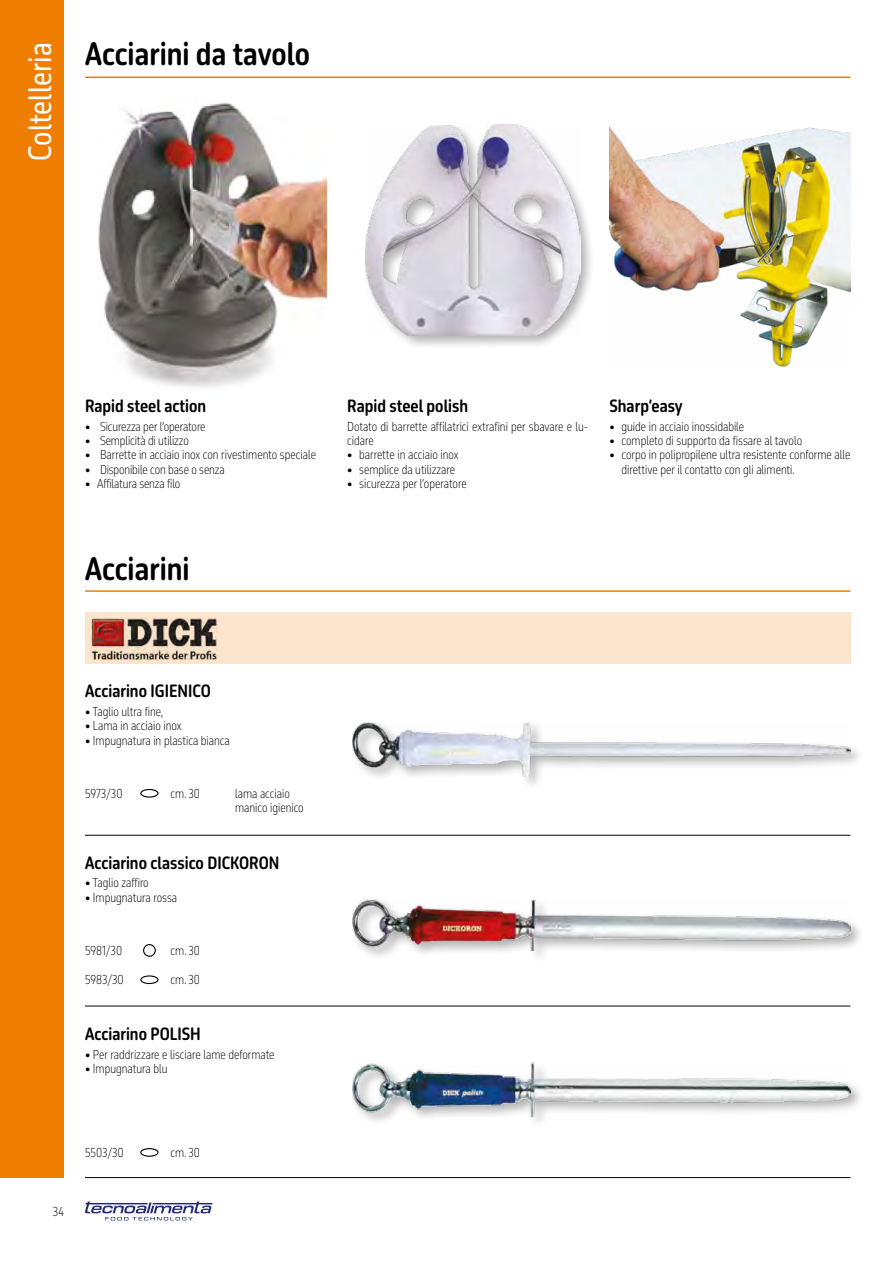
<style>
.page{position:relative;width:893px;height:1263px;background:#fff}
.page>*{position:absolute;margin:0;border:0;box-sizing:border-box;transform-origin:0 0}
.t1{font:700 30px "October Condensed DL";color:#000}
.t2{font:30px "October Condensed DL";color:#fff}
.t3{font:700 16.5px "October Condensed DL";color:#000}
.t4{font:200 12px/14.4px "October Condensed DL";color:#000}
</style>
<div class="page">
<svg style="left:85px;top:1201px;width:128px;height:19px"></svg>
<div style="left:0;top:0;width:64px;height:1178px;background:#ef7d00"></div>
<hr style="left:85px;top:77px;width:765px;height:1px;background:#ef7d00">
<img style="left:98px;top:102px;width:228px;height:285px">
<img style="left:609px;top:126px;width:241px;height:241px">
<img style="left:353px;top:723px;width:497px;height:53px">
<hr style="left:85px;top:1006px;width:765px;height:1px;background:#000">
<hr style="left:85px;top:835px;width:765px;height:1px;background:#000">
<hr style="left:85px;top:590px;width:765px;height:2px;background:#ef7d00">
<hr style="left:85px;top:1177px;width:765px;height:1px;background:#000">
<img style="left:353px;top:899px;width:497px;height:51px">
<img style="left:353px;top:1062px;width:497px;height:54px">
<div style="left:140px;top:789px;width:19px;height:9px;border:1px solid #000;border-radius:50%"></div>
<div style="left:140px;top:975px;width:19px;height:9px;border:1px solid #000;border-radius:50%"></div>
<div style="left:140px;top:1148px;width:19px;height:9px;border:1px solid #000;border-radius:50%"></div>
<div style="left:143px;top:944px;width:13px;height:13px;border:1px solid #000;border-radius:50%"></div>
<div style="left:85px;top:612px;width:765px;height:51px;background:#fbe5cd"></div>
<img style="left:90px;top:619px;width:128px;height:40px">
<div style="left:362px;top:122px;width:233px;height:228px;background:#000;opacity:.3"></div>
<img style="left:366px;top:125px;width:214px;height:210px">
<h1 class="t2" style="left:21px;top:161px;width:119px;rotate:-90deg">Coltelleria</h1>
<h1 class="t1" style="left:85px;top:35px;width:227px">Acciarini da tavolo</h1>
<h2 class="t3" style="left:85px;top:395px;width:123px">Rapid steel action</h2>
<p class="t4" style="left:85px;top:419px;width:122px">• Sicurezza per l’operatore</p>
<p class="t4" style="left:85px;top:433px;width:105px">• Semplicità di utilizzo</p>
<p class="t4" style="left:85px;top:448px;width:232px">• Barrette in acciaio inox con rivestimento speciale</p>
<p class="t4" style="left:85px;top:462px;width:141px">• Disponibile con base o senza</p>
<p class="t4" style="left:85px;top:477px;width:97px">• Affilatura senza filo</p>
<h1 class="t1" style="left:85px;top:549px;width:106px">Acciarini</h1>
<h2 class="t3" style="left:347px;top:395px;width:122px">Rapid steel polish</h2>
<p class="t4" style="left:347px;top:419px;width:242px">Dotato di barrette affilatrici extrafini per sbavare e lu&shy;cidare</p>
<p class="t4" style="left:347px;top:448px;width:113px">• barrette in acciaio inox</p>
<p class="t4" style="left:347px;top:462px;width:109px">• semplice da utilizzare</p>
<p class="t4" style="left:347px;top:477px;width:121px">• sicurezza per l’operatore</p>
<h2 class="t3" style="left:609px;top:395px;width:75px">Sharp’easy</h2>
<p class="t4" style="left:609px;top:419px;width:136px">• guide in acciaio inossidabile</p>
<p class="t4" style="left:609px;top:433px;width:194px">• completo di supporto da fissare al tavolo</p>
<p class="t4" style="left:621px;top:448px;width:230px;text-indent:-12px">• corpo in polipropilene ultra resistente conforme alle direttive per il contatto con gli alimenti.</p>
<h2 class="t3" style="left:85px;top:680px;width:127px">Acciarino IGIENICO</h2>
<p class="t4" style="left:85px;top:704px;width:80px">• Taglio ultra fine,</p>
<p class="t4" style="left:85px;top:718px;width:98px">• Lama in acciaio inox</p>
<p class="t4" style="left:85px;top:733px;width:146px">• Impugnatura in plastica bianca</p>
<p class="t4" style="left:85px;top:786px;width:39px">5973/30</p>
<p class="t4" style="left:171px;top:786px;width:31px">cm. 30</p>
<p class="t4" style="left:235px;top:786px;width:70px">lama acciaio manico igienico</p>
<h2 class="t3" style="left:85px;top:852px;width:196px">Acciarino classico DICKORON</h2>
<p class="t4" style="left:85px;top:875px;width:65px">• Taglio zaffiro</p>
<p class="t4" style="left:85px;top:890px;width:94px">• Impugnatura rossa</p>
<p class="t4" style="left:85px;top:944px;width:39px">5981/30</p>
<p class="t4" style="left:171px;top:944px;width:31px">cm. 30</p>
<p class="t4" style="left:85px;top:972px;width:40px">5983/30</p>
<p class="t4" style="left:171px;top:972px;width:31px">cm. 30</p>
<h2 class="t3" style="left:85px;top:1023px;width:117px">Acciarino POLISH</h2>
<p class="t4" style="left:85px;top:1047px;width:191px">• Per raddrizzare e lisciare lame deformate</p>
<p class="t4" style="left:85px;top:1061px;width:84px">• Impugnatura blu</p>
<p class="t4" style="left:53px;top:1204px;width:12px">34</p>
<p class="t4" style="left:85px;top:1145px;width:40px">5503/30</p>
<p class="t4" style="left:171px;top:1145px;width:31px">cm. 30</p>
</div>
